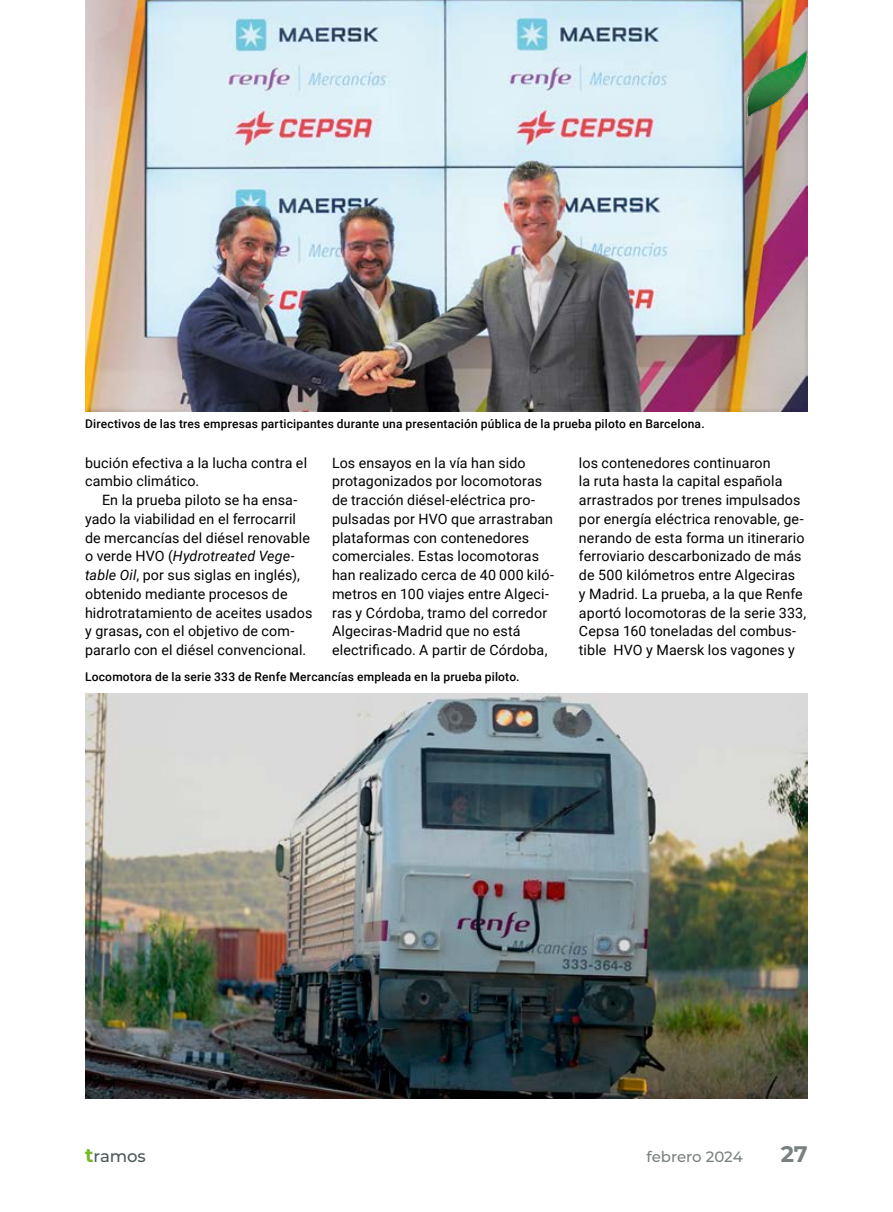
<style>
.page{position:relative;width:893px;height:1212px;background:#fff}
.page>*{position:absolute;margin:0;border:0;box-sizing:border-box;transform-origin:0 0}
.t1{font:700 22.5px "Montserrat";color:#7a8081}
.t2{font:500 16.5px "Montserrat";letter-spacing:-.005em;color:#4d5758}
.t3{font:500 15px "Montserrat";color:#7a8081}
.t4{font:14.25px/18.8px "Roboto";letter-spacing:.01em;color:#000}
.t5{font:500 12px "Roboto";letter-spacing:.015em;color:#000}
.s1{font-style:italic}
.s2{font-weight:700}
.s3{font-weight:700;font-size:19.5px;color:#76b828}
</style>
<div class="page">
<img style="left:85px;top:693px;width:723px;height:406px">
<img style="left:85px;top:0;width:722px;height:411px">
<img style="left:704px;top:29px;width:104px;height:125px">
<p class="t5" style="left:85px;top:415px;width:621px">Directivos de las tres empresas participantes durante una presentación pública de la prueba piloto en Barcelona.</p>
<p class="t4" style="left:85px;top:453px;width:224px">bución efectiva a la lucha contra el cambio climático.</p>
<p class="t4" style="left:85px;top:490px;width:229px;text-indent:17px">En la prueba piloto se ha ensa&shy;yado la viabilidad en el ferrocarril de mercancías del diésel renovable o verde HVO (<span class="s1">Hydrotreated Vege&shy;table Oil</span>, por sus siglas en inglés), obtenido mediante procesos de hidrotratamiento de aceites usados y grasas<span class="s2">,</span> con el objetivo de com&shy;pararlo con el diésel convencional.</p>
<p class="t4" style="left:332px;top:453px;width:224px">Los ensayos en la vía han sido protagonizados por locomotoras de tracción diésel-eléctrica pro&shy;pulsadas por HVO que arrastraban plataformas con contenedores comerciales. Estas locomotoras han realizado cerca de 40 000 kiló&shy;metros en 100 viajes entre Algeci&shy;ras y Córdoba, tramo del corredor<br>Algeciras-Madrid que no está electrificado. A partir de Córdoba,</p>
<p class="t4" style="left:579px;top:453px;width:229px">los contenedores continuaron<br>la ruta hasta la capital española arrastrados por trenes impulsados por energía eléctrica renovable, ge&shy;nerando de esta forma un itinerario ferroviario descarbonizado de más de 500 kilómetros entre Algeciras<br>y Madrid. La prueba, a la que Renfe aportó locomotoras de la serie 333, Cepsa 160 toneladas del combus&shy;tible HVO y Maersk los vagones y</p>
<p class="t5" style="left:85px;top:668px;width:436px">Locomotora de la serie 333 de Renfe Mercancías empleada en la prueba piloto.</p>
<p class="t2" style="left:85px;top:1144px;width:62px"><span class="s3">t</span>ramos</p>
<p class="t3" style="left:646px;top:1146px;width:98px">febrero 2024</p>
<h1 class="t1" style="left:781px;top:1137px;width:29px">27</h1>
</div>
